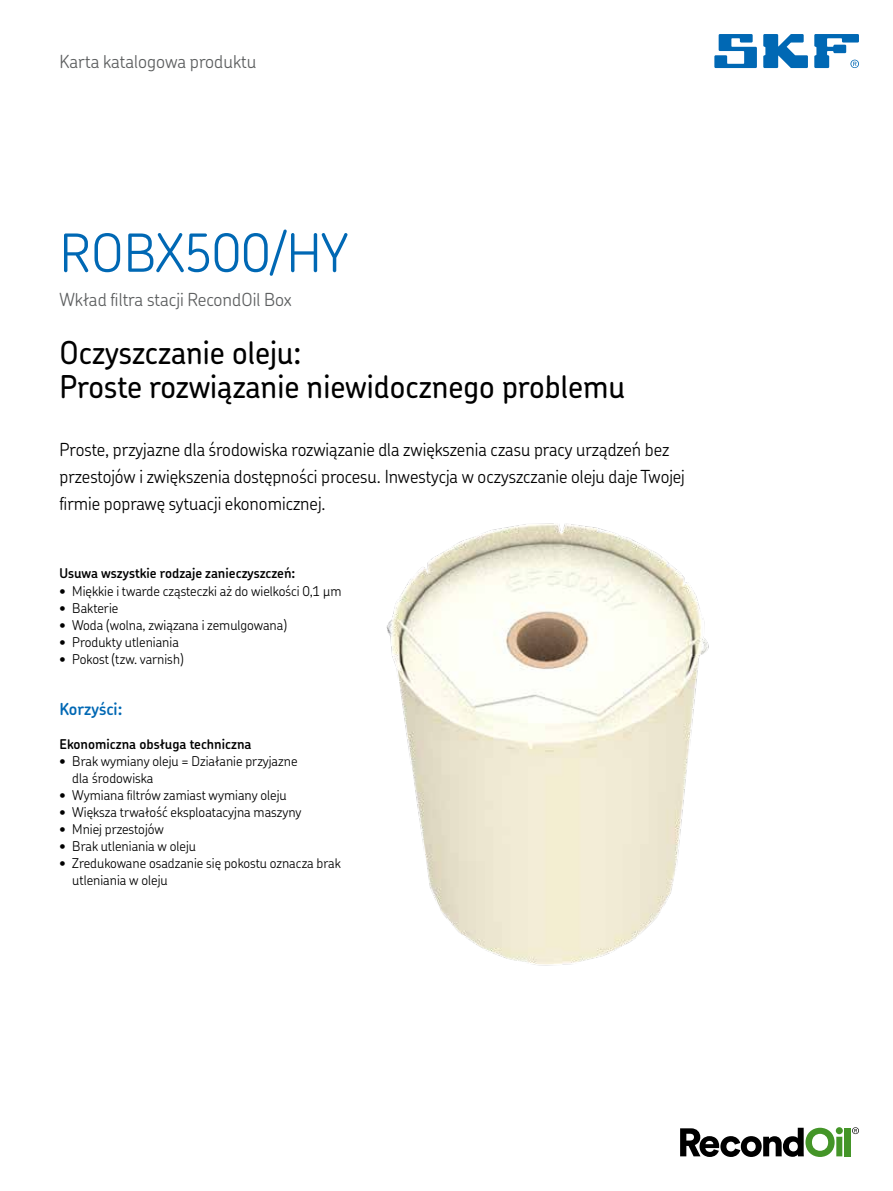
<style>
.page{position:relative;width:893px;height:1191px;background:#fff}
.page>*{position:absolute;margin:0;border:0;box-sizing:border-box;transform-origin:0 0}
.t1{font:300 52.5px "SKF Chevin OT";color:#0068b4}
.t2{font:500 31.5px/34.5px "SKF Chevin OT";color:#000}
.t3{font:300 18px/27px "SKF Chevin OT";color:#000}
.t4{font:300 18px "SKF Chevin OT";color:#5d5f60}
.t5{font:600 16.5px "SKF Chevin OT";color:#0068b4}
.t6{font:300 13.5px/17px "SKF Chevin OT";color:#000}
.t7{font:600 13.5px "SKF Chevin OT";color:#000}
</style>
<div class="page">
<svg style="left:680px;top:1127px;width:163px;height:30px"></svg>
<div style="left:844px;top:1127px;width:6px;height:29px;background:#449528"></div>
<svg style="left:852px;top:1127px;width:7px;height:7px"></svg>
<img style="left:386px;top:523px;width:323px;height:443px">
<svg style="left:714px;top:34px;width:43px;height:34px"></svg>
<svg style="left:763px;top:34px;width:45px;height:34px"></svg>
<svg style="left:814px;top:34px;width:45px;height:34px"></svg>
<h3 class="t4" style="left:60px;top:45px;width:198px">Karta katalogowa produktu</h3>
<h1 class="t1" style="left:60px;top:205px;width:289px">ROBX500/HY</h1>
<h3 class="t4" style="left:60px;top:283px;width:234px">Wkład filtra stacji RecondOil Box</h3>
<h2 class="t2" style="left:60px;top:331px;width:567px">Oczyszczanie oleju:<br>Proste rozwiązanie niewidocznego problemu</h2>
<h3 class="t3" style="left:60px;top:433px;width:627px">Proste, przyjazne dla środowiska rozwiązanie dla zwiększenia czasu pracy urządzeń bez przestojów i zwiększenia dostępności procesu. Inwestycja w oczyszczanie oleju daje Twojej firmie poprawę sytuacji ekonomicznej.</h3>
<p class="t7" style="left:60px;top:561px;width:237px">Usuwa wszystkie rodzaje zanieczyszczeń:</p>
<p class="t6" style="left:60px;top:580px;width:283px">• Miękkie i twarde cząsteczki aż do wielkości 0,1 μm</p>
<p class="t6" style="left:60px;top:597px;width:60px">• Bakterie</p>
<p class="t6" style="left:60px;top:614px;width:229px">• Woda (wolna, związana i zemulgowana)</p>
<p class="t6" style="left:60px;top:631px;width:121px">• Produkty utleniania</p>
<p class="t6" style="left:60px;top:648px;width:126px">• Pokost (tzw. varnish)</p>
<p class="t5" style="left:60px;top:693px;width:64px">Korzyści:</p>
<p class="t7" style="left:60px;top:731px;width:194px">Ekonomiczna obsługa techniczna</p>
<p class="t6" style="left:72px;top:750px;width:227px;text-indent:-13px">• Brak wymiany oleju = Działanie przyjazne dla środowiska</p>
<p class="t6" style="left:60px;top:784px;width:229px">• Wymiana filtrów zamiast wymiany oleju</p>
<p class="t6" style="left:60px;top:801px;width:244px">• Większa trwałość eksploatacyjna maszyny</p>
<p class="t6" style="left:60px;top:818px;width:106px">• Mniej przestojów</p>
<p class="t6" style="left:60px;top:835px;width:138px">• Brak utleniania w oleju</p>
<p class="t6" style="left:72px;top:852px;width:270px;text-indent:-13px">• Zredukowane osadzanie się pokostu oznacza brak utleniania w oleju</p>
</div>
